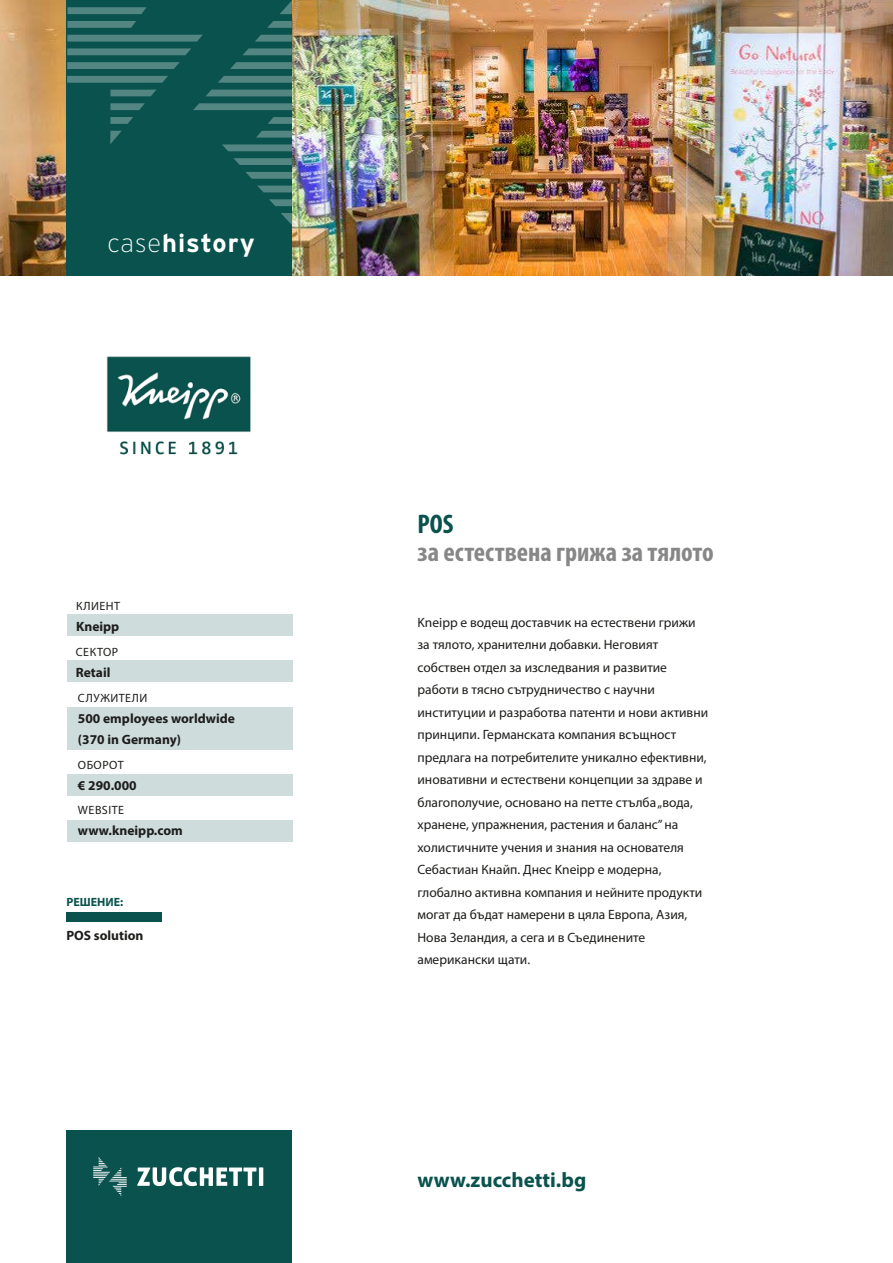
<style>
.page{position:relative;width:893px;height:1263px;background:#fff}
.page>*{position:absolute;margin:0;border:0;box-sizing:border-box;transform-origin:0 0}
.t1{font:700 condensed 27px "Myriad Pro";color:#878787}
.t2{font:700 condensed 27px "Myriad Pro";color:#0a524d}
.t3{font:700 25.5px "Interstate";letter-spacing:.04em;color:#fff}
.t4{font:700 21px "Myriad Pro";color:#0a524d}
.t5{font:13.5px/22.5px "Myriad Pro";color:#1d1d1b}
.t6{font:700 13.5px/21px "Myriad Pro";color:#1d1d1b}
.t7{font:12px "Myriad Pro";letter-spacing:.04em;color:#1d1d1b}
.t8{font:700 12px "Myriad Pro";color:#0a524d}
.s1{font-weight:200}
</style>
<div class="page">
<img style="left:106px;top:356px;width:145px;height:99px">
<img style="left:0;top:0;width:67px;height:275px">
<img style="left:292px;top:0;width:601px;height:275px">
<div style="left:67px;top:0;width:225px;height:275px;background:#0a524d"></div>
<div style="left:67px;top:1131px;width:225px;height:132px;background:#0a524d"></div>
<svg style="left:137px;top:1167px;width:126px;height:19px"></svg>
<svg style="left:93px;top:1157px;width:34px;height:39px"></svg>
<svg style="left:255px;top:35px;width:37px;height:7px"></svg>
<svg style="left:243px;top:48px;width:49px;height:7px"></svg>
<svg style="left:267px;top:21px;width:25px;height:7px"></svg>
<svg style="left:67px;top:35px;width:136px;height:7px"></svg>
<svg style="left:67px;top:21px;width:69px;height:7px"></svg>
<svg style="left:67px;top:62px;width:113px;height:7px"></svg>
<svg style="left:280px;top:1px;width:12px;height:13px"></svg>
<svg style="left:110px;top:117px;width:23px;height:7px"></svg>
<svg style="left:230px;top:62px;width:62px;height:7px"></svg>
<svg style="left:256px;top:131px;width:36px;height:7px"></svg>
<svg style="left:222px;top:144px;width:70px;height:7px"></svg>
<svg style="left:268px;top:117px;width:24px;height:7px"></svg>
<svg style="left:193px;top:103px;width:99px;height:7px"></svg>
<svg style="left:218px;top:76px;width:74px;height:7px"></svg>
<svg style="left:245px;top:172px;width:47px;height:7px"></svg>
<svg style="left:206px;top:90px;width:86px;height:6px"></svg>
<svg style="left:281px;top:213px;width:11px;height:12px"></svg>
<svg style="left:67px;top:48px;width:124px;height:7px"></svg>
<svg style="left:110px;top:103px;width:35px;height:7px"></svg>
<svg style="left:269px;top:199px;width:23px;height:7px"></svg>
<svg style="left:67px;top:7px;width:80px;height:7px"></svg>
<svg style="left:110px;top:90px;width:46px;height:6px"></svg>
<svg style="left:258px;top:186px;width:34px;height:6px"></svg>
<svg style="left:67px;top:76px;width:101px;height:7px"></svg>
<svg style="left:110px;top:131px;width:12px;height:13px"></svg>
<svg style="left:233px;top:158px;width:59px;height:7px"></svg>
<div style="left:67px;top:660px;width:225px;height:22px;background:#cedddc"></div>
<div style="left:67px;top:706px;width:225px;height:43px;background:#cedddc"></div>
<div style="left:67px;top:774px;width:225px;height:21px;background:#cedddc"></div>
<div style="left:67px;top:820px;width:225px;height:21px;background:#cedddc"></div>
<div style="left:67px;top:614px;width:225px;height:22px;background:#cedddc"></div>
<div style="left:66px;top:913px;width:96px;height:9px;background:#0a524d"></div>
<h2 class="t3" style="left:107px;top:229px;width:149px"><span class="s1">case</span>history</h2>
<p class="t7" style="left:76px;top:598px;width:46px">КЛИЕНТ</p>
<p class="t6" style="left:76px;top:615px;width:45px">Kneipp</p>
<p class="t7" style="left:76px;top:644px;width:44px">СЕКТОР</p>
<p class="t6" style="left:76px;top:661px;width:36px">Retail</p>
<p class="t7" style="left:78px;top:691px;width:71px">СЛУЖИТЕЛИ</p>
<p class="t6" style="left:78px;top:708px;width:158px">500 employees worldwide (370 in Germany)</p>
<p class="t7" style="left:78px;top:757px;width:47px">ОБОРОТ</p>
<p class="t6" style="left:78px;top:774px;width:60px">€ 290.000</p>
<p class="t7" style="left:78px;top:803px;width:48px">WEBSITE</p>
<p class="t6" style="left:78px;top:820px;width:106px">www.kneipp.com</p>
<p class="t8" style="left:66px;top:894px;width:58px">РЕШЕНИЕ:</p>
<p class="t6" style="left:66px;top:925px;width:79px">POS solution</p>
<h1 class="t2" style="left:417px;top:507px;width:37px">POS</h1>
<h1 class="t1" style="left:417px;top:535px;width:298px">за естествена грижа за тялото</h1>
<p class="t5" style="left:417px;top:611px;width:292px">Kneipp е водещ доставчик на естествени грижи за тялото, хранителни добавки. Неговият собствен отдел за изследвания и развитие работи в тясно сътрудничество с научни институции и разработва патенти и нови активни принципи. Германската компания всъщност предлага на потребителите уникално ефективни, иновативни и естествени концепции за здраве и благополучие, основано на петте стълба „вода, хранене, упражнения, растения и баланс” на холистичните учения и знания на основателя Себастиан Кнайп. Днес Kneipp е модерна, глобално активна компания и нейните продукти могат да бъдат намерени в цяла Европа, Азия, Нова Зеландия, а сега и в Съединените американски щати.</p>
<h3 class="t4" style="left:417px;top:1166px;width:170px">www.zucchetti.bg</h3>
</div>
